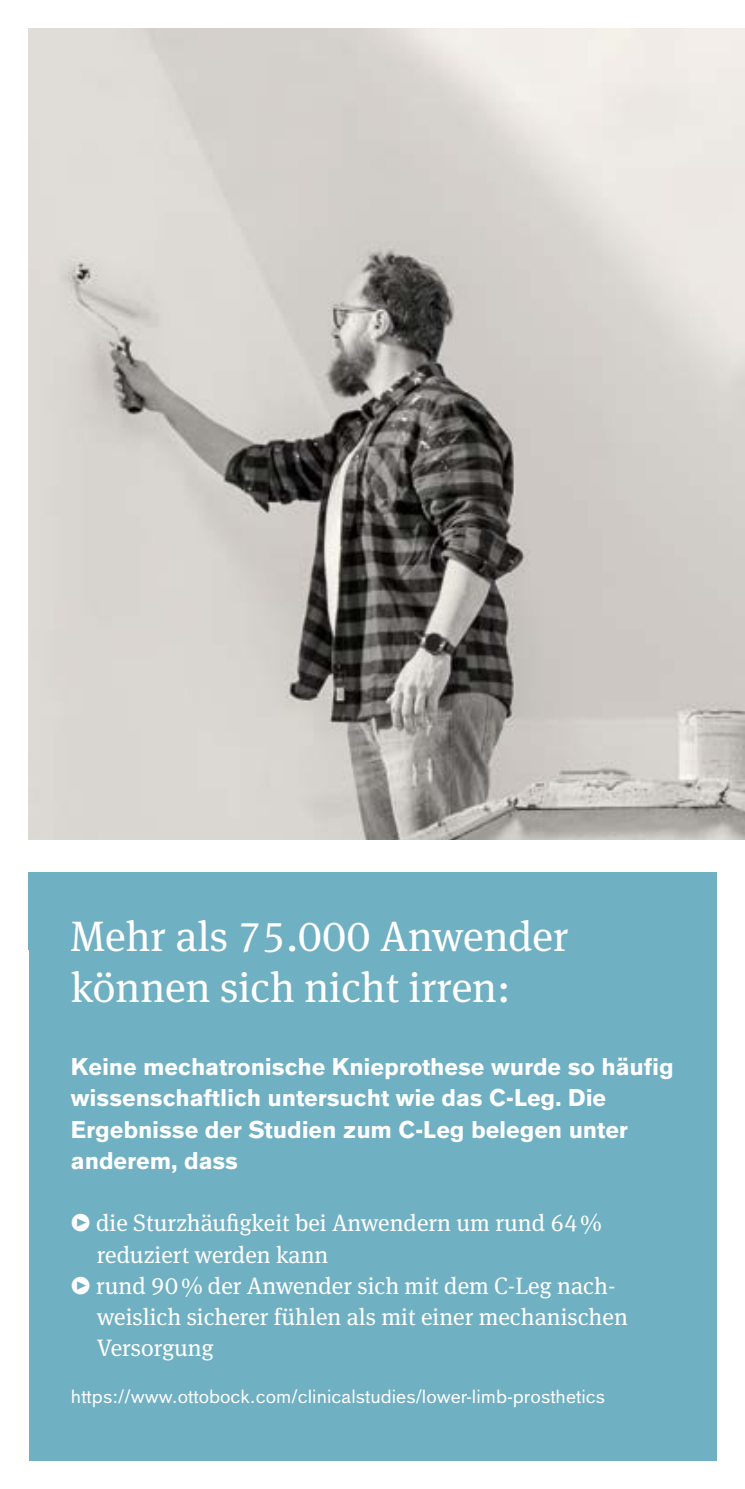
<style>
.page{position:relative;width:745px;height:1489px;background:#fff}
.page>*{position:absolute;margin:0;border:0;box-sizing:border-box;transform-origin:0 0}
.t1{font:42.5px/51.2px "OBO Serif";color:#fff}
.t2{font:23.75px/31.2px "OBO Serif";color:#fff}
.t3{font:700 23.75px/31.2px "OBO Sans";letter-spacing:-.005em;color:#fff}
.t4{font:18.75px "OBO Sans";color:#fff}
</style>
<div class="page">
<img style="left:28px;top:28px;width:716px;height:812px">
<div style="left:28px;top:871px;width:688px;height:589px;background:#70b0c3"></div>
<h1 class="t1" style="left:71px;top:910px;width:499px">Mehr als 75.000 Anwender können sich nicht irren:</h1>
<p class="t3" style="left:71px;top:1051px;width:604px">Keine mechatronische Knieprothese wurde so häufig wissenschaftlich untersucht wie das C-Leg. Die Ergebnisse der Studien zum C-Leg belegen unter anderem, dass</p>
<p class="t2" style="left:97px;top:1207px;width:506px;text-indent:-26px">• die Sturzhäufigkeit bei Anwendern um rund 64% reduziert werden kann</p>
<p class="t2" style="left:97px;top:1269px;width:532px;text-indent:-26px">• rund 90% der Anwender sich mit dem C-Leg nach&shy;weislich sicherer fühlen als mit einer mechanischen<br>Versorgung</p>
<p class="t4" style="left:71px;top:1385px;width:535px">https://www.ottobock.com/clinicalstudies/lower-limb-prosthetics</p>
</div>
